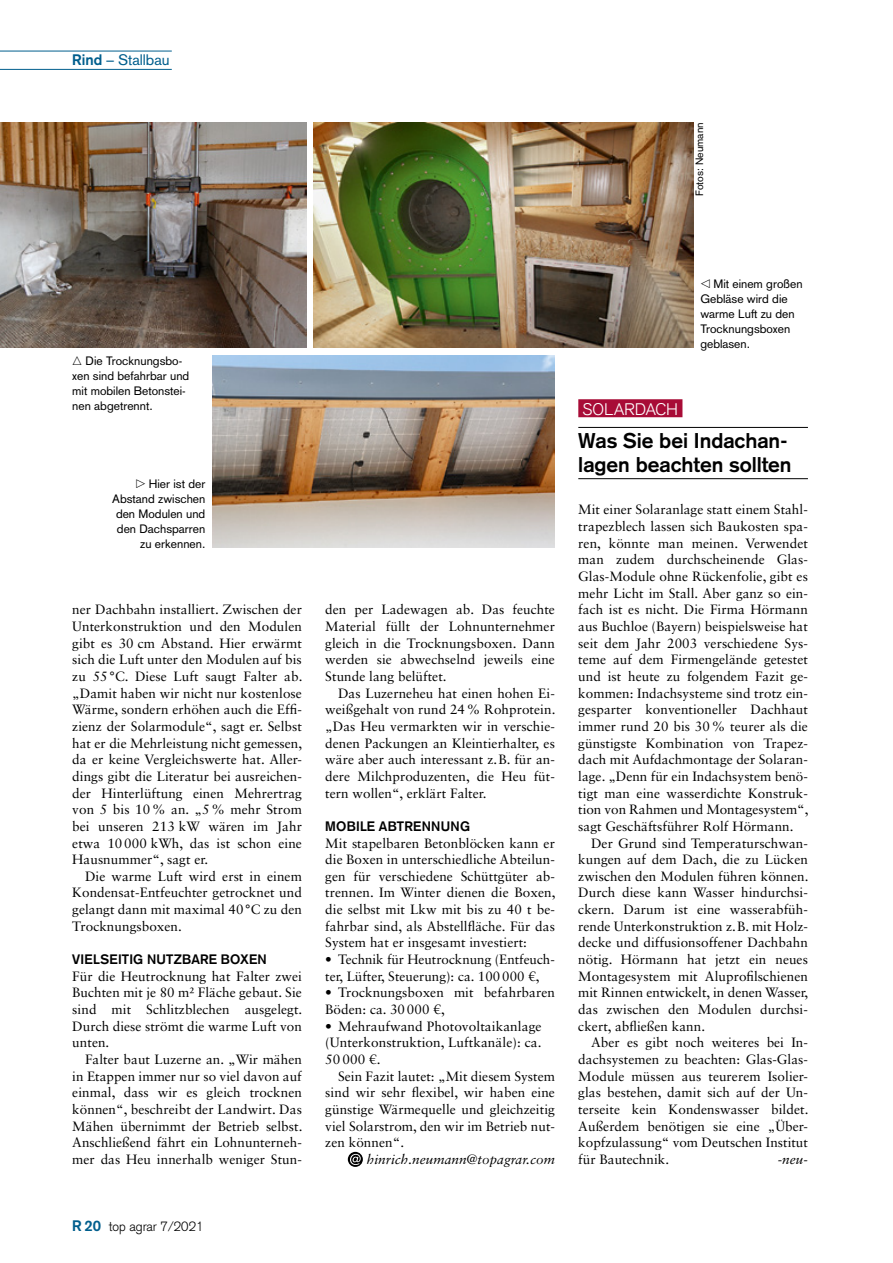
<style>
.page{position:relative;width:893px;height:1263px;background:#fff}
.page>*{position:absolute;margin:0;border:0;box-sizing:border-box;transform-origin:0 0}
.Titel_Zusatzinfo{font:700 21px/24px "Basic Commercial LT Pro";letter-spacing:-.005em;color:#000}
.Dachzeile_rot{font:300 16.5px "Basic Commercial LT Pro";color:#fff}
.t1{font:15px "Basic Commercial LT Pro";color:#005e8d}
.Bodytext{font:13.5px/16.6px "Sabon LT Std";letter-spacing:.005em;color:#000;text-align:justify}
.Bodytext_ohne_Einzug{font:13.5px/16.6px "Sabon LT Std";letter-spacing:.005em;color:#000;text-align:justify}
.Zwischentitel{font:700 13.5px "Basic Commercial LT Pro";letter-spacing:.02em;color:#000}
.Autor_Kontakt{font:italic 13.5px "Sabon LT Std";letter-spacing:.005em;color:#000}
.Bodytext-2{font:italic 13.5px "Sabon LT Std";color:#000}
.t2{font:300 13.2px "Basic Commercial LT Pro";color:#000}
.BU{font:12px/15px "Basic Commercial LT Pro";color:#000}
.Bildnachweis{font:10.5px "Basic Commercial LT Pro";color:#000}
.s1{font-weight:700}
.s2{font-weight:700;font-size:15px;color:#005e8d}
</style>
<div class="page">
<div style="left:578px;top:399px;width:104px;height:18px;background:#a80c37"></div>
<hr style="left:578px;top:427px;width:230px;height:1px;background:#000">
<hr style="left:578px;top:478px;width:230px;height:1px;background:#000">
<svg style="left:348px;top:1152px;width:15px;height:15px"></svg>
<img style="left:0;top:122px;width:306px;height:226px">
<img style="left:314px;top:122px;width:379px;height:226px">
<img style="left:213px;top:355px;width:342px;height:193px">
<hr style="left:0;top:51px;width:172px;height:1px;background:#005e8d">
<hr style="left:0;top:69px;width:172px;height:1px;background:#005e8d">
<p class="t1" style="left:72px;top:51px;width:99px"><span class="s1">Rind</span> – Stallbau</p>
<p class="Bildnachweis" style="left:693px;top:196px;width:75px;rotate:-90deg">Fotos: Neumann</p>
<p class="BU" style="left:72px;top:353px;width:119px">△ Die Trocknungsbo&shy;xen sind befahrbar und mit mobilen Betonstei&shy;nen abgetrennt.</p>
<p class="BU" style="left:112px;top:476px;width:95px;text-align:right">▷ Hier ist der<br>Abstand zwischen den Modulen und den Dachsparren zu erkennen.</p>
<p class="Bodytext" style="left:72px;top:601px;width:232px">ner Dachbahn installiert. Zwischen der Unterkonstruktion und den Modulen gibt es 30 cm Abstand. Hier erwärmt sich die Luft unter den Modulen auf bis zu 55°C. Diese Luft saugt Falter ab. „Damit haben wir nicht nur kostenlose Wärme, sondern erhöhen auch die Effi&shy;zienz der Solarmodule“, sagt er. Selbst hat er die Mehrleistung nicht gemessen, da er keine Vergleichswerte hat. Aller&shy;dings gibt die Literatur bei ausreichen&shy;der Hinterlüftung einen Mehrertrag von 5 bis 10% an. „5% mehr Strom bei unseren 213 kW wären im Jahr etwa 10000 kWh, das ist schon eine Hausnummer“, sagt er.</p>
<p class="Bodytext" style="left:72px;top:868px;width:231px;text-indent:13px">Die warme Luft wird erst in einem Kondensat-Entfeuchter getrocknet und gelangt dann mit maximal 40°C zu den Trocknungsboxen.</p>
<p class="Zwischentitel" style="left:72px;top:951px;width:196px">VIELSEITIG NUTZBARE BOXEN</p>
<p class="Bodytext_ohne_Einzug" style="left:72px;top:967px;width:232px">Für die Heutrocknung hat Falter zwei Buchten mit je 80 m² Fläche gebaut. Sie sind mit Schlitzblechen ausgelegt.<br>Durch diese strömt die warme Luft von unten.</p>
<p class="Bodytext" style="left:72px;top:1051px;width:232px;text-indent:13px">Falter baut Luzerne an. „Wir mähen in Etappen immer nur so viel davon auf einmal, dass wir es gleich trocknen können“, beschreibt der Landwirt. Das Mähen übernimmt der Betrieb selbst.<br>Anschließend fährt ein Lohnunterneh&shy;mer das Heu innerhalb weniger Stun-</p>
<p class="t2" style="left:72px;top:1218px;width:133px"><span class="s2">R 20</span> top agrar 7/2021</p>
<p class="Bodytext" style="left:325px;top:601px;width:231px">den per Ladewagen ab. Das feuchte Material füllt der Lohnunternehmer gleich in die Trocknungsboxen. Dann werden sie abwechselnd jeweils eine Stunde lang belüftet.</p>
<p class="Bodytext" style="left:325px;top:684px;width:232px;text-indent:13px">Das Luzerneheu hat einen hohen Ei&shy;weißgehalt von rund 24% Rohprotein. „Das Heu vermarkten wir in verschie&shy;denen Packungen an Kleintierhalter, es wäre aber auch interessant z.B. für an&shy;dere Milchproduzenten, die Heu füt&shy;tern wollen“, erklärt Falter.</p>
<p class="Zwischentitel" style="left:325px;top:818px;width:146px">MOBILE ABTRENNUNG</p>
<p class="Bodytext_ohne_Einzug" style="left:325px;top:834px;width:232px">Mit stapelbaren Betonblöcken kann er die Boxen in unterschiedliche Abteilun&shy;gen für verschiedene Schüttgüter ab&shy;trennen. Im Winter dienen die Boxen, die selbst mit Lkw mit bis zu 40 t be&shy;fahrbar sind, als Abstellfläche. Für das System hat er insgesamt investiert:</p>
<p class="Bodytext_ohne_Einzug" style="left:325px;top:951px;width:231px">• Technik für Heutrocknung (Entfeuch&shy;ter, Lüfter, Steuerung): ca. 100000 €,</p>
<p class="Bodytext_ohne_Einzug" style="left:325px;top:984px;width:231px">• Trocknungsboxen mit befahrbaren<br>Böden: ca. 30000 €,</p>
<p class="Bodytext_ohne_Einzug" style="left:325px;top:1017px;width:218px">• Mehraufwand Photovoltaikanlage (Unterkonstruktion, Luftkanäle): ca.<br>50000 €.</p>
<p class="Bodytext" style="left:325px;top:1067px;width:231px;text-indent:13px">Sein Fazit lautet: „Mit diesem System sind wir sehr flexibel, wir haben eine günstige Wärmequelle und gleichzeitig viel Solarstrom, den wir im Betrieb nut&shy;zen können“.</p>
<p class="Autor_Kontakt" style="left:367px;top:1151px;width:190px">hinrich.neumann@topagrar.com</p>
<p class="BU" style="left:700px;top:276px;width:104px">◁ Mit einem großen<br>Gebläse wird die warme Luft zu den<br>Trocknungsboxen geblasen.</p>
<p class="Dachzeile_rot" style="left:583px;top:399px;width:97px">SOLARDACH</p>
<p class="Titel_Zusatzinfo" style="left:578px;top:428px;width:215px">Was Sie bei Indachan&shy;lagen beachten sollten</p>
<p class="Bodytext_ohne_Einzug" style="left:578px;top:501px;width:232px">Mit einer Solaranlage statt einem Stahl&shy;trapezblech lassen sich Baukosten spa&shy;ren, könnte man meinen. Verwendet man zudem durchscheinende Glas-Glas-Module ohne Rückenfolie, gibt es mehr Licht im Stall. Aber ganz so ein&shy;fach ist es nicht. Die Firma Hörmann aus Buchloe (Bayern) beispielsweise hat seit dem Jahr 2003 verschiedene Sys&shy;teme auf dem Firmengelände getestet und ist heute zu folgendem Fazit ge&shy;kommen: Indachsysteme sind trotz ein&shy;gesparter konventioneller Dachhaut immer rund 20 bis 30% teurer als die günstigste Kombination von Trapez&shy;dach mit Aufdachmontage der Solaran&shy;lage. „Denn für ein Indachsystem benö&shy;tigt man eine wasserdichte Konstruk&shy;tion von Rahmen und Montagesystem“, sagt Geschäftsführer Rolf Hörmann.</p>
<p class="Bodytext" style="left:578px;top:834px;width:232px;text-indent:13px">Der Grund sind Temperaturschwan&shy;kungen auf dem Dach, die zu Lücken zwischen den Modulen führen können.<br>Durch diese kann Wasser hindurchsi&shy;ckern. Darum ist eine wasserabfüh&shy;rende Unterkonstruktion z.B. mit Holz&shy;decke und diffusionsoffener Dachbahn nötig. Hörmann hat jetzt ein neues Montagesystem mit Aluprofilschienen mit Rinnen entwickelt, in denen Wasser, das zwischen den Modulen durchsi&shy;ckert, abfließen kann.</p>
<p class="Bodytext" style="left:578px;top:1034px;width:232px;text-indent:13px">Aber es gibt noch weiteres bei In&shy;dachsystemen zu beachten: Glas-Glas-Module müssen aus teurerem Isolier&shy;glas bestehen, damit sich auf der Un&shy;terseite kein Kondenswasser bildet.<br>Außerdem benötigen sie eine „Über&shy;kopfzulassung“ vom Deutschen Institut für Bautechnik.</p>
<p class="Bodytext-2" style="left:778px;top:1151px;width:32px">-neu-</p>
</div>
